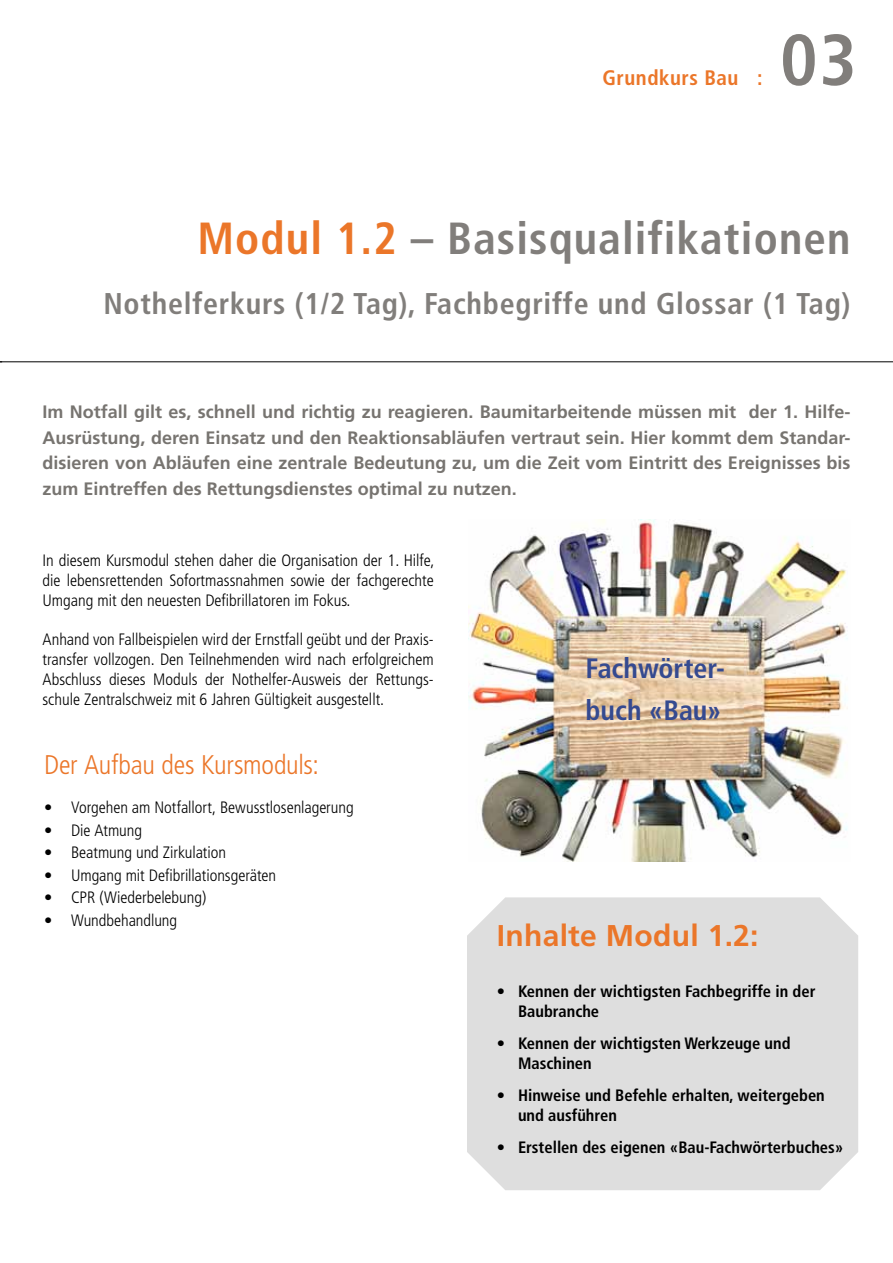
<style>
.page{position:relative;width:893px;height:1263px;background:#fff}
.page>*{position:absolute;margin:0;border:0;box-sizing:border-box;transform-origin:0 0}
.t1{font:700 condensed 72px "Frutiger";color:#817e7b}
.t2{font:700 condensed 45px "Frutiger";letter-spacing:.025em;color:#817e7b}
.t3{font:700 condensed 30px "Frutiger";letter-spacing:.025em;color:#817e7b}
.t4{font:700 30px "Frutiger";letter-spacing:.01em;color:#eb7629}
.t5{font:700 condensed 28.05px/42px "Frutiger";color:#354a90}
.t6{font:300 condensed 27px "Frutiger";letter-spacing:-.01em;color:#eb7629}
.t7{font:700 condensed 21px "Frutiger";letter-spacing:.025em;color:#eb7629}
.t8{font:700 18px/25.5px "Frutiger";color:#777470;text-align:justify}
.t9{font:300 condensed 16.5px/19.8px "Frutiger";color:#000;text-align:justify}
.t10{font:700 condensed 16.5px/19.5px "Frutiger";color:#000}
.s1{color:#eb7629}
</style>
<div class="page">
<hr style="left:0;top:361px;width:893px;height:1px;background:#000">
<img style="left:469px;top:520px;width:379px;height:342px">
<div style="left:467px;top:897px;width:391px;height:293px;background:#dedede"></div>
<p class="t7" style="left:602px;top:67px;width:161px">Grundkurs Bau :</p>
<h1 class="t1" style="left:780px;top:22px;width:78px">03</h1>
<h2 class="t2" style="left:197px;top:215px;width:654px"><span class="s1">Modul 1.2</span> – Basisqualifikationen</h2>
<h3 class="t3" style="left:103px;top:288px;width:749px">Nothelferkurs (1/2 Tag), Fachbegriffe und Glossar (1 Tag)</h3>
<p class="t8" style="left:43px;top:400px;width:809px">Im Notfall gilt es, schnell und richtig zu reagieren. Baumitarbeitende müssen mit der 1. Hilfe-Ausrüstung, deren Einsatz und den Reaktionsabläufen vertraut sein. Hier kommt dem Standar&shy;disieren von Abläufen eine zentrale Bedeutung zu, um die Zeit vom Eintritt des Ereignisses bis zum Eintreffen des Rettungsdienstes optimal zu nutzen.</p>
<p class="t9" style="left:43px;top:551px;width:393px">In diesem Kursmodul stehen daher die Organisation der 1. Hilfe, die lebensrettenden Sofortmassnahmen sowie der fachgerechte Umgang mit den neuesten Defibrillatoren im Fokus.</p>
<p class="t9" style="left:43px;top:630px;width:393px">Anhand von Fallbeispielen wird der Ernstfall geübt und der Praxis&shy;transfer vollzogen. Den Teilnehmenden wird nach erfolgreichem Abschluss dieses Moduls der Nothelfer-Ausweis der Rettungs&shy;schule Zentralschweiz mit 6 Jahren Gültigkeit ausgestellt.</p>
<h3 class="t6" style="left:44px;top:751px;width:276px">Der Aufbau des Kursmoduls:</h3>
<p class="t9" style="left:44px;top:798px;width:311px">• Vorgehen am Notfallort, Bewusstlosenlagerung</p>
<p class="t9" style="left:44px;top:820px;width:100px">• Die Atmung</p>
<p class="t9" style="left:44px;top:843px;width:183px">• Beatmung und Zirkulation</p>
<p class="t9" style="left:44px;top:865px;width:234px">• Umgang mit Defibrillationsgeräten</p>
<p class="t9" style="left:44px;top:888px;width:164px">• CPR (Wiederbelebung)</p>
<p class="t9" style="left:44px;top:910px;width:135px">• Wundbehandlung</p>
<h3 class="t5" style="left:585px;top:648px;width:141px">Fachwörter&shy;buch «Bau»</h3>
<h3 class="t4" style="left:497px;top:923px;width:263px">Inhalte Modul 1.2:</h3>
<p class="t10" style="left:518px;top:982px;width:299px;text-indent:-21px">• Kennen der wichtigsten Fachbegriffe in der<br>Baubranche</p>
<p class="t10" style="left:518px;top:1034px;width:274px;text-indent:-21px">• Kennen der wichtigsten Werkzeuge und<br>Maschinen</p>
<p class="t10" style="left:518px;top:1085px;width:308px;text-indent:-21px">• Hinweise und Befehle erhalten, weitergeben und ausführen</p>
<p class="t10" style="left:497px;top:1137px;width:348px">• Erstellen des eigenen «Bau-Fachwörterbuches»</p>
</div>
